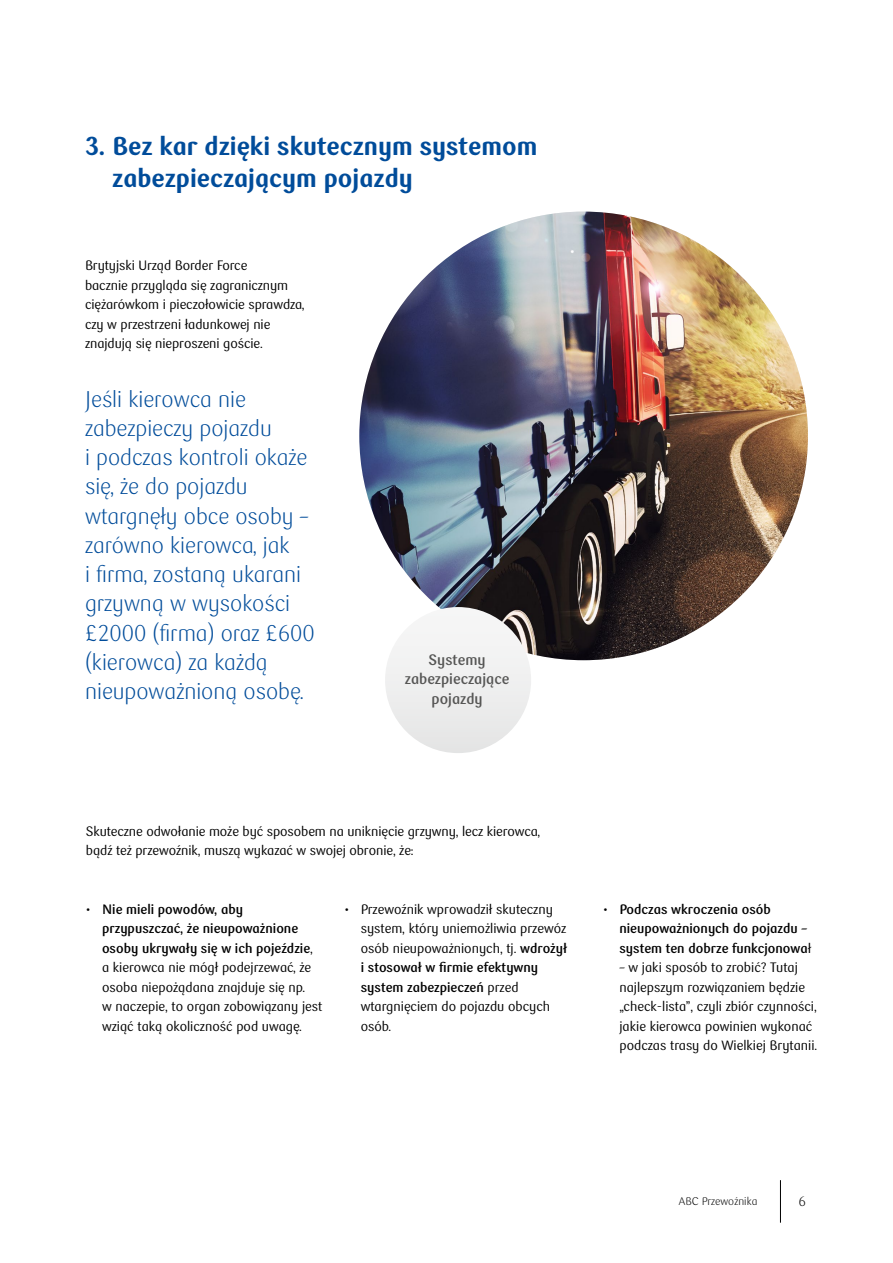
<style>
.page{position:relative;width:893px;height:1263px;background:#fff}
.page>*{position:absolute;margin:0;border:0;box-sizing:border-box;transform-origin:0 0}
.t1{font:900 25.5px/31.5px "PKO Bank Polski";color:#004c9a}
.t2{font:300 22.5px/29.2px "PKO Bank Polski";color:#004c9a}
.t3{font:700 15px/19.5px "PKO Bank Polski";color:#565655;text-align:center}
.t4{font:13.5px/19.5px "PKO Bank Polski";color:#000}
.t5{font:700 13.5px/19.5px "PKO Bank Polski";color:#000}
.t6{font:300 13.5px "PKO Bank Polski";color:#000}
.t7{font:300 10.95px "PKO Bank Polski";letter-spacing:.01em;color:#000}
.s1{font-weight:700}
.s2{font-weight:400}
</style>
<div class="page">
<hr style="left:780px;top:1180px;width:1px;height:43px;background:#000">
<img style="left:359px;top:212px;width:449px;height:448px;border-radius:224px">
<div style="left:385px;top:607px;width:146px;height:146px;background:#f0f0f0;border-radius:73px"></div>
<h1 class="t1" style="left:112px;top:131px;width:427px;text-indent:-27px">3. Bez kar dzięki skutecznym systemom zabezpieczającym pojazdy</h1>
<p class="t4" style="left:85px;top:256px;width:221px">Brytyjski Urząd Border Force<br>bacznie przygląda się zagranicznym ciężarówkom i pieczołowicie sprawdza, czy w przestrzeni ładunkowej nie znajdują się nieproszeni goście.</p>
<p class="t2" style="left:85px;top:385px;width:231px">Jeśli kierowca nie zabezpieczy pojazdu<br>i podczas kontroli okaże się, że do pojazdu wtargnęły obce osoby – zarówno kierowca, jak<br>i firma, zostaną ukarani grzywną w wysokości £2000 (firma) oraz £600 (kierowca) za każdą nieupoważnioną osobę.</p>
<p class="t3" style="left:405px;top:650px;width:106px">Systemy zabezpieczające pojazdy</p>
<p class="t4" style="left:86px;top:822px;width:456px">Skuteczne odwołanie może być sposobem na uniknięcie grzywny, lecz kierowca, bądź też przewoźnik, muszą wykazać w swojej obronie, że:</p>
<p class="t4" style="left:102px;top:900px;width:222px;text-indent:-17px">• <span class="s1">Nie mieli powodów, aby przypuszczać, że nieupoważnione osoby ukrywały się w ich pojeździe</span>, a kierowca nie mógł podejrzewać, że osoba niepożądana znajduje się np.<br>w naczepie, to organ zobowiązany jest wziąć taką okoliczność pod uwagę.</p>
<p class="t4" style="left:361px;top:899px;width:208px;text-indent:-17px">• Przewoźnik wprowadził skuteczny system, który uniemożliwia przewóz osób nieupoważnionych, tj. <span class="s1">wdrożył i stosował w firmie efektywny system zabezpieczeń</span> przed wtargnięciem do pojazdu obcych osób.</p>
<p class="t5" style="left:619px;top:899px;width:193px;text-indent:-17px"><span class="s2">•</span> Podczas wkroczenia osób nieupoważnionych do pojazdu – system ten dobrze funkcjonowa<span class="s2">ł</span></p>
<p class="t4" style="left:619px;top:958px;width:199px">– w jaki sposób to zrobić? Tutaj najlepszym rozwiązaniem będzie „check-lista”, czyli zbiór czynności, jakie kierowca powinien wykonać podczas trasy do Wielkiej Brytanii.</p>
<p class="t7" style="left:679px;top:1195px;width:80px">ABC Przewoźnika</p>
<p class="t6" style="left:798px;top:1194px;width:9px">6</p>
</div>
